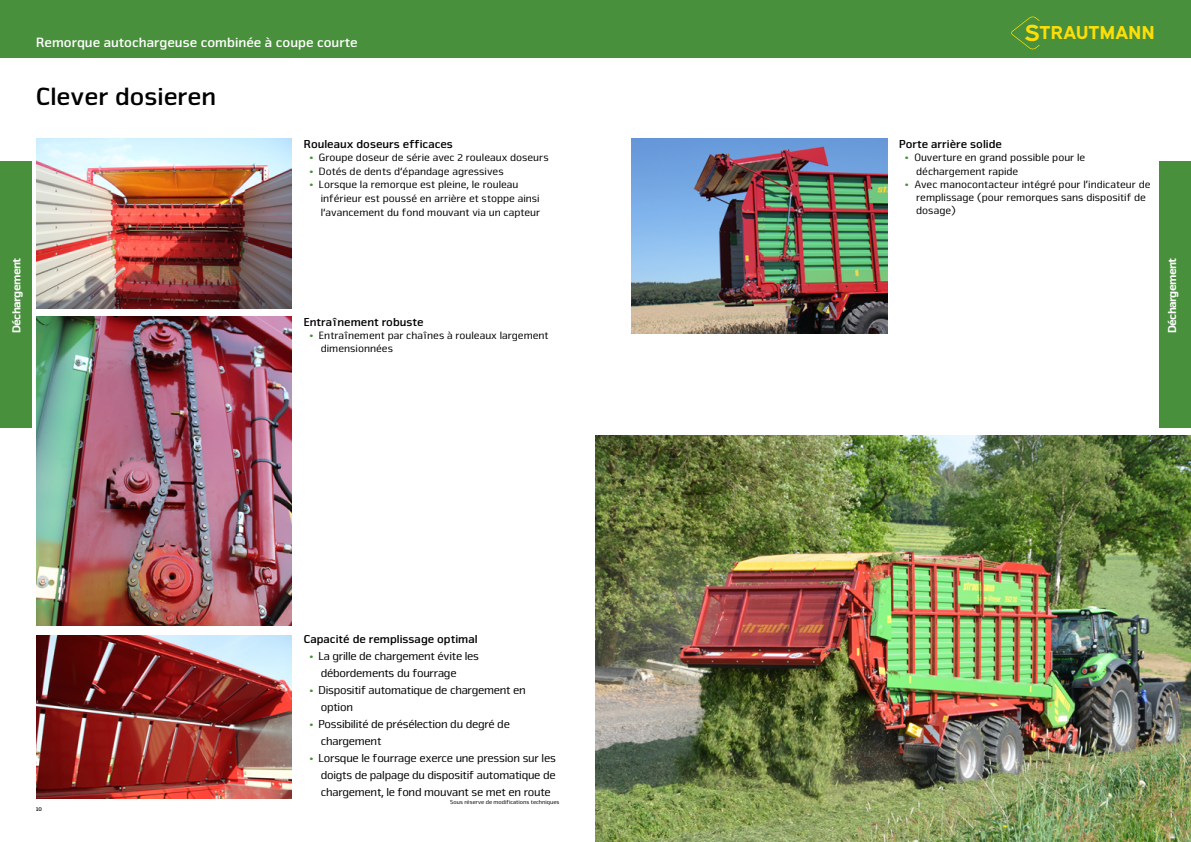
<style>
.page{position:relative;width:1191px;height:842px;background:#fff}
.page>*{position:absolute;margin:0;border:0;box-sizing:border-box;transform-origin:0 0}
.t1{font:700 26px "Nuri Pro";color:#000}
.t2{font:700 18.7px "Expressway Rg";color:#ffdd06}
.t3{font:700 14px "Nuri Pro";color:#fff}
.t4{font:12px/17px "Nuri Pro";letter-spacing:-.02em;color:#000}
.t5{font:700 12px "Nuri Pro";color:#000}
.t6{font:900 12px "Nuri Pro";letter-spacing:-.05em;color:#fff}
.t7{font:11px/13.2px "Nuri Pro";color:#000}
.t8{font:6px "Nuri Pro";color:#000}
.t9{font:700 6px "Nuri Pro";color:#000}
.s1{font-weight:700;color:#48903c}
.s2{font-size:23.4px}
.s3{font-weight:700;font-size:11px;color:#48903c}
</style>
<div class="page">
<div style="left:0;top:0;width:1191px;height:57px;background:#48903c"></div>
<svg style="left:1011px;top:16px;width:28px;height:33px"></svg>
<img style="left:36px;top:317px;width:256px;height:309px">
<img style="left:36px;top:138px;width:256px;height:170px">
<img style="left:595px;top:435px;width:596px;height:407px">
<img style="left:631px;top:139px;width:256px;height:194px">
<div style="left:0;top:162px;width:31px;height:266px;background:#48903c"></div>
<div style="left:1159px;top:162px;width:32px;height:266px;background:#48903c"></div>
<img style="left:36px;top:635px;width:256px;height:164px">
<p class="t3" style="left:36px;top:34px;width:323px">Remorque autochargeuse combinée à coupe courte</p>
<h1 class="t1" style="left:36px;top:81px;width:182px">Clever dosieren</h1>
<p class="t5" style="left:304px;top:136px;width:151px">Rouleaux doseurs efficaces</p>
<p class="t7" style="left:309px;top:151px;width:241px"><span class="s1">•</span> Groupe doseur de série avec 2 rouleaux doseurs</p>
<p class="t7" style="left:309px;top:165px;width:196px"><span class="s1">•</span> Dotés de dents d‘épandage agressives</p>
<p class="t7" style="left:321px;top:178px;width:220px;text-indent:-11px"><span class="s1">•</span> Lorsque la remorque est pleine, le rouleau inférieur est poussé en arrière et stoppe ainsi</p>
<p class="t7" style="left:321px;top:206px;width:221px">l‘avancement du fond mouvant via un capteur</p>
<h2 class="t2" style="left:1024px;top:18px;width:132px"><span class="s2">S</span>TRAUTMANN</h2>
<p class="t5" style="left:899px;top:137px;width:104px">Porte arrière solide</p>
<p class="t7" style="left:916px;top:151px;width:171px;text-indent:-11px"><span class="s1">•</span> Ouverture en grand possible pour le déchargement rapide</p>
<p class="t7" style="left:916px;top:178px;width:236px;text-indent:-11px"><span class="s1">•</span> Avec manocontacteur intégré pour l’indicateur de remplissage (pour remorques sans dispositif de dosage)</p>
<p class="t6" style="left:9px;top:333px;width:77px;rotate:-90deg">Déchargement</p>
<p class="t6" style="left:1165px;top:333px;width:77px;rotate:-90deg">Déchargement</p>
<p class="t5" style="left:304px;top:315px;width:121px">Entraînement robuste</p>
<p class="t7" style="left:321px;top:329px;width:229px;text-indent:-11px"><span class="s1">•</span> Entraînement par chaînes à rouleaux largement dimensionnées</p>
<p class="t9" style="left:36px;top:805px;width:7px">10</p>
<p class="t5" style="left:304px;top:632px;width:175px">Capacité de remplissage optimal</p>
<p class="t4" style="left:321px;top:647px;width:160px;text-indent:-11px"><span class="s3">•</span> La grille de chargement évite les débordements du fourrage</p>
<p class="t4" style="left:321px;top:681px;width:207px;text-indent:-11px"><span class="s3">•</span> Dispositif automatique de chargement en option</p>
<p class="t4" style="left:321px;top:715px;width:191px;text-indent:-11px"><span class="s3">•</span> Possibilité de présélection du degré de chargement</p>
<p class="t4" style="left:321px;top:749px;width:237px;text-align:justify;text-indent:-11px"><span class="s3">•</span> Lorsque le fourrage exerce une pression sur les doigts de palpage du dispositif automatique de chargement, le fond mouvant se met en route</p>
<p class="t8" style="left:450px;top:799px;width:111px">Sous réserve de modifications techniques</p>
</div>
